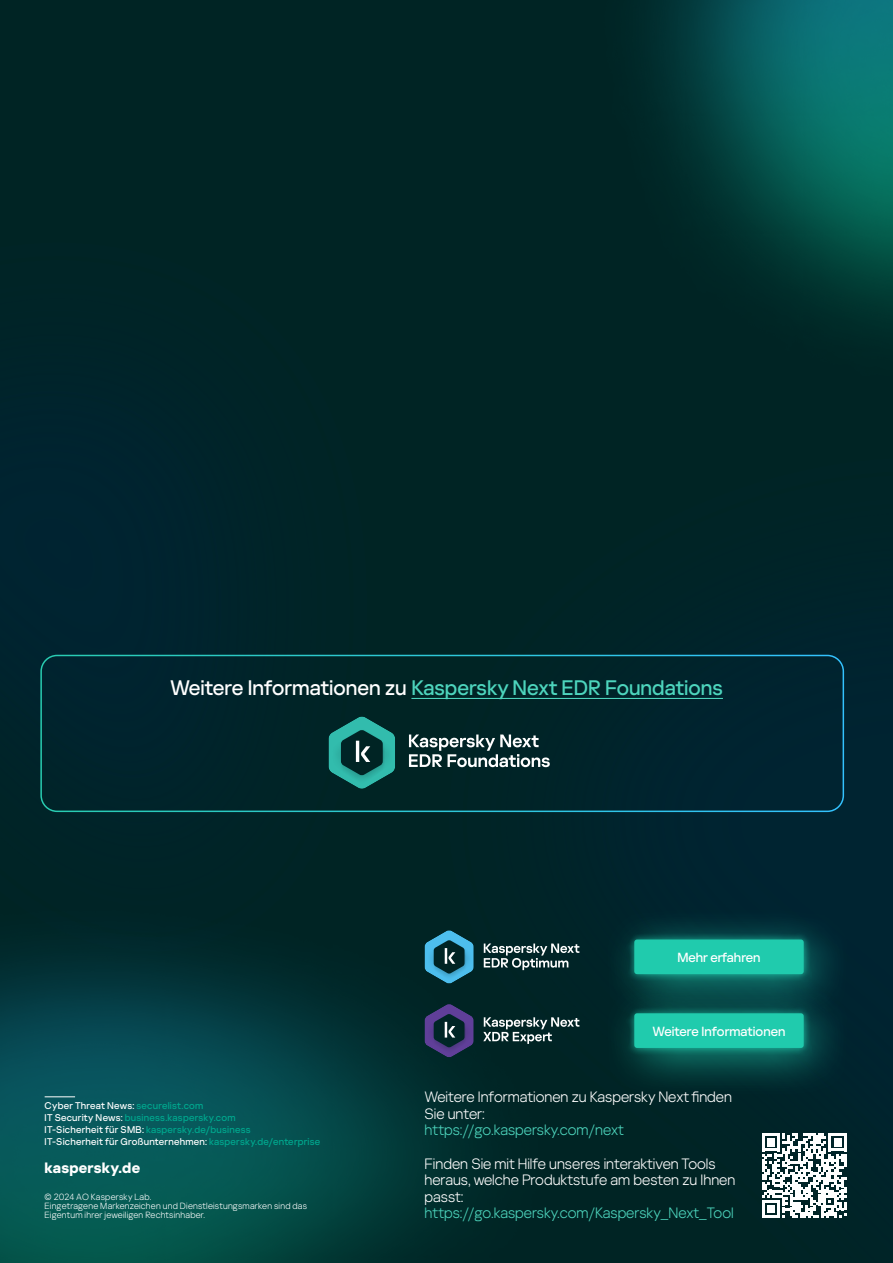
<style>
.page{position:relative;width:893px;height:1263px;background:#fff}
.page>*{position:absolute;margin:0;border:0;box-sizing:border-box;transform-origin:0 0}
.t1{font:500 21px "Kaspersky Sans Display";color:#4dd5bd}
.t2{font:300 15px/16.5px "Kaspersky Sans Display";color:#fff}
.t3{font:300 15px "Kaspersky Sans Display";color:#4dd5bd}
.t4{font:700 15px "Kaspersky Sans Display";letter-spacing:.015em;color:#fff}
.t5{font:500 13.2px "Kaspersky Sans Display";color:#fff}
.t6{font:500 9.75px/12px "Kaspersky Sans Display";letter-spacing:.025em;color:#fff}
.t7{font:300 9px/9px "Kaspersky Sans Display";letter-spacing:.025em;color:#fff}
.s1{color:#fff}
.s2{color:#00a88e}
</style>
<div class="page">
<img style="left:0;top:0;width:893px;height:1263px">
<img style="left:0;top:875px;width:607px;height:388px">
<img style="left:568px;top:0;width:325px;height:417px">
<div style="left:601px;top:906px;width:253px;height:119px;background:#20cbad;opacity:.75"></div>
<div style="left:626px;top:932px;width:186px;height:50px;background:#20cbad;opacity:.75"></div>
<div style="left:634px;top:939px;width:170px;height:35px;background:#20cbad;border-radius:3px"></div>
<svg style="left:425px;top:930px;width:49px;height:53px;background:#296e83"></svg>
<svg style="left:484px;top:943px;width:95px;height:27px;background:#476162"></svg>
<div style="left:601px;top:979px;width:253px;height:119px;background:#20cbad;opacity:.75"></div>
<div style="left:626px;top:1006px;width:186px;height:50px;background:#20cbad;opacity:.75"></div>
<div style="left:634px;top:1013px;width:170px;height:35px;background:#20cbad;border-radius:3px"></div>
<svg style="left:424px;top:1004px;width:50px;height:53px;background:#30365d"></svg>
<svg style="left:483px;top:1017px;width:96px;height:27px;background:#405b5b"></svg>
<svg style="left:762px;top:1133px;width:85px;height:85px"></svg>
<hr style="left:45px;top:1096px;width:30px;height:1px;background:#fff">
<hr style="left:411px;top:698px;width:312px;height:1px;background:#4dd5bd">
<svg style="left:329px;top:716px;width:66px;height:73px;background:#1d6d67"></svg>
<svg style="left:409px;top:734px;width:141px;height:33px"></svg>
<div style="left:40px;top:655px;width:804px;height:157px;border:2px solid #fff;border-radius:16px"></div>
<h1 class="t1" style="left:170px;top:673px;width:554px"><span class="s1">Weitere Informationen zu</span> Kaspersky Next EDR Foundations</h1>
<h3 class="t5" style="left:677px;top:947px;width:85px">Mehr erfahren</h3>
<p class="t6" style="left:45px;top:1099px;width:277px">Cyber Threat News: <span class="s2">securelist.com<br></span>IT Security News: <span class="s2">business.kaspersky.com<br></span>IT-Sicherheit für SMB: <span class="s2">kaspersky.de/business<br></span>IT-Sicherheit für Großunternehmen: <span class="s2">kaspersky.de/enterprise</span></p>
<h2 class="t4" style="left:45px;top:1156px;width:97px">kaspersky.de</h2>
<p class="t7" style="left:45px;top:1192px;width:264px">© 2024 AO Kaspersky Lab.<br>Eingetragene Markenzeichen und Dienstleistungsmarken sind das<br>Eigentum ihrer jeweiligen Rechtsinhaber.</p>
<h3 class="t5" style="left:653px;top:1021px;width:134px">Weitere Informationen</h3>
<h2 class="t2" style="left:424px;top:1088px;width:309px">Weitere Informationen zu Kaspersky Next finden<br>Sie unter:</h2>
<h2 class="t3" style="left:424px;top:1119px;width:201px">https://go.kaspersky.com/next</h2>
<h2 class="t2" style="left:424px;top:1154px;width:312px">Finden Sie mit Hilfe unseres interaktiven Tools heraus, welche Produktstufe am besten zu Ihnen passt:</h2>
<h2 class="t3" style="left:424px;top:1202px;width:311px">https://go.kaspersky.com/Kaspersky_Next_Tool</h2>
</div>
